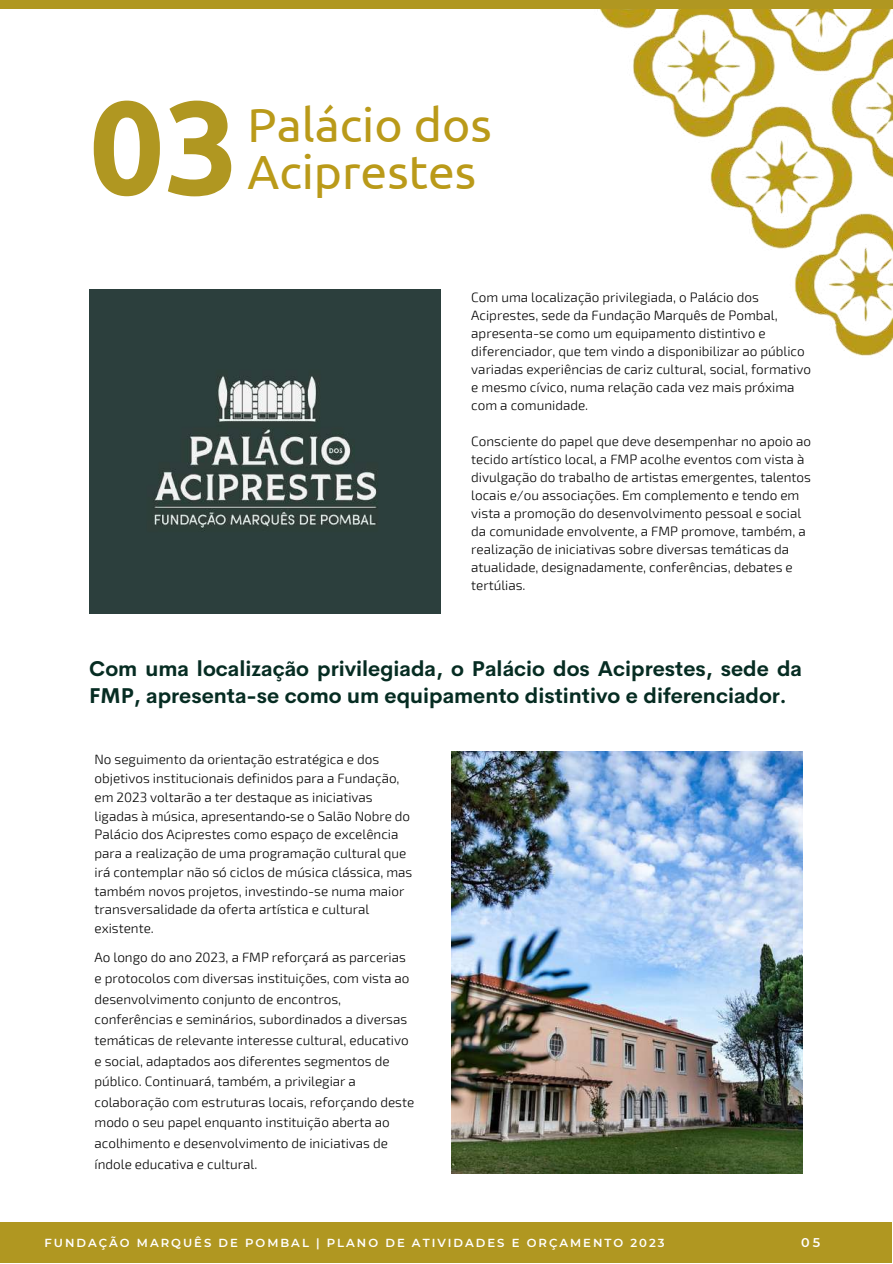
<style>
.page{position:relative;width:893px;height:1264px;background:#fff}
.page>*{position:absolute;margin:0;border:0;box-sizing:border-box;transform-origin:0 0}
.t1{font:700 132.3px "Ubuntu";color:#b09721}
.t2{font:48px "Ubuntu";color:#ba9a19}
.t3{font:700 21px/27px "Cerebri Sans";color:#062c22}
.t4{font:300 13.5px/18px "Exo 2";color:#000}
.t5{font:600 12.75px "Montserrat";color:#fff}
.t6{font:600 11.7px "Montserrat";letter-spacing:.17em;color:#fff}
.s1{font-family:"Noto Sans";font-weight:400}
</style>
<div class="page">
<img style="left:89px;top:8px;width:803px;height:1166px">
<img style="left:89px;top:289px;width:351px;height:324px">
<img style="left:451px;top:751px;width:351px;height:422px">
<div style="left:0;top:1222px;width:891px;height:40px;background:#b09721"></div>
<div style="left:0;top:0;width:892px;height:8px;background:#b09721"></div>
<h1 class="t1" style="left:89px;top:71px;width:152px">03</h1>
<h2 class="t2" style="left:247px;top:97px;width:246px">Palácio dos</h2>
<h2 class="t2" style="left:247px;top:145px;width:230px">Aciprestes</h2>
<p class="t4" style="left:471px;top:287px;width:341px">Com uma localização privilegiada, o Palácio dos Aciprestes, sede da Fundação Marquês de Pombal, apresenta-se como um equipamento distintivo e diferenciador, que tem vindo a disponibilizar ao público variadas experiências de cariz cultural, social, formativo e mesmo cívico, numa relação cada vez mais próxima com a comunidade.</p>
<p class="t4" style="left:471px;top:431px;width:341px">Consciente do papel que deve desempenhar no apoio ao tecido artístico local, a FMP acolhe eventos com vista à divulgação do trabalho de artistas emergentes, talentos locais e/ou associações. Em complemento e tendo em vista a promoção do desenvolvimento pessoal e social da comunidade envolvente, a FMP promove, também, a realização de iniciativas sobre diversas temáticas da atualidade, designadamente, conferências, debates e tertúlias.</p>
<h3 class="t3" style="left:89px;top:655px;width:714px">Com uma localização privilegiada, o Palácio dos Aciprestes, sede da<br>FMP, apresenta-se como um equipamento distintivo e diferenciador.</h3>
<p class="t4" style="left:94px;top:749px;width:319px;line-height:18.8px">No seguimento da orientação estratégica e dos objetivos institucionais definidos para a Fundação, em 2023 voltarão a ter destaque as iniciativas ligadas à música, apresentando<span class="s1">‑</span>se o Salão Nobre do Palácio dos Aciprestes como espaço de excelência para a realização de uma programação cultural que irá contemplar não só ciclos de música clássica, mas também novos projetos, investindo-se numa maior transversalidade da oferta artística e cultural existente.</p>
<p class="t4" style="left:94px;top:946px;width:321px;line-height:20.5px">Ao longo do ano 2023, a FMP reforçará as parcerias e protocolos com diversas instituições, com vista ao desenvolvimento conjunto de encontros, conferências e seminários, subordinados a diversas temáticas de relevante interesse cultural, educativo e social, adaptados aos diferentes segmentos de público. Continuará, também, a privilegiar a colaboração com estruturas locais, reforçando deste modo o seu papel enquanto instituição aberta ao acolhimento e desenvolvimento de iniciativas de índole educativa e cultural.</p>
<p class="t6" style="left:44px;top:1235px;width:621px">FUNDAÇÃO MARQUÊS DE POMBAL | PLANO DE ATIVIDADES E ORÇAMENTO 2023</p>
<p class="t5" style="left:801px;top:1235px;width:21px">05</p>
</div>
